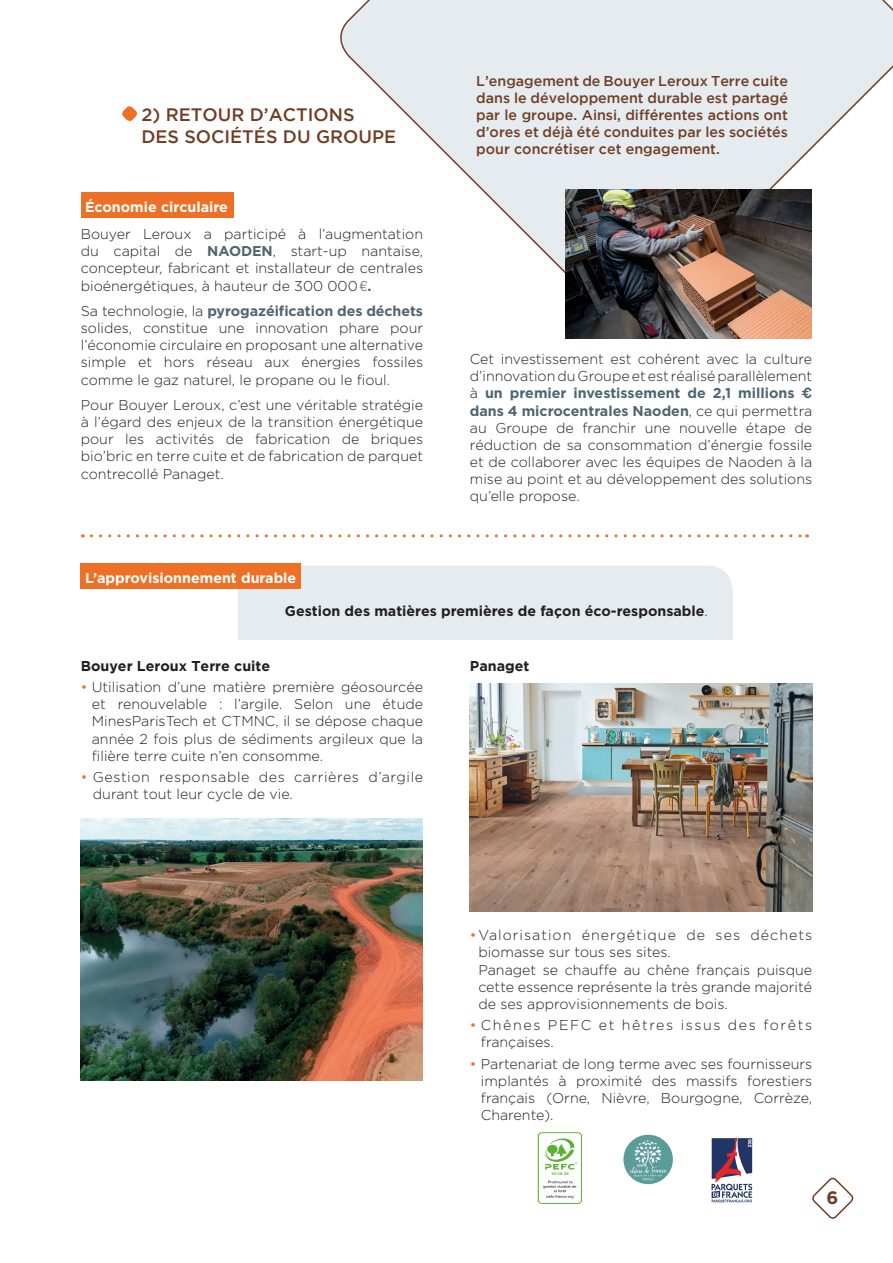
<style>
.page{position:relative;width:893px;height:1263px;background:#fff}
.page>*{position:absolute;margin:0;border:0;box-sizing:border-box;transform-origin:0 0}
.t1{font:500 18px/21.6px "Gotham";color:#703e24}
.t2{font:700 18px "Gotham";color:#703e24}
.t3{font:300 14.25px/17.1px "Gotham";color:#231f20;text-align:justify}
.t4{font:500 14.25px/17.1px "Gotham";color:#703e24;text-align:justify}
.t5{font:300 14.25px/17.1px "Gotham";letter-spacing:.04em;color:#231f20}
.t6{font:700 14.25px "Gotham";color:#231f20}
.t7{font:300 14.25px/17.1px "Gotham";letter-spacing:.11em;color:#231f20}
.t8{font:700 14.25px "Gotham";color:#fff}
.t9{font:700 14.25px "Gotham";color:#231f20}
.s1{font-weight:700;color:#506571}
.s2{font-family:"Helvetica";color:#506571}
.s3{font-family:"Helvetica";font-weight:700;color:#506571}
.s4{font-weight:300}
.s5{color:#ed7026}
</style>
<div class="page">
<div style="left:81px;top:192px;width:152px;height:26px;background:#ed7026"></div>
<div style="left:538px;top:1132px;width:44px;height:72px;border:1px solid #59b031;border-radius:4px"></div>
<svg style="left:543px;top:1181px;width:33px;height:17px"></svg>
<svg style="left:545px;top:1138px;width:32px;height:37px"></svg>
<svg style="left:711px;top:1138px;width:41px;height:65px"></svg>
<div style="left:623px;top:1135px;width:50px;height:49px;background:#5b9c9a;border-radius:50%"></div>
<svg style="left:630px;top:1140px;width:36px;height:40px"></svg>
<svg style="left:340px;top:0;width:553px;height:333px"></svg>
<img style="left:81px;top:818px;width:341px;height:262px">
<img style="left:469px;top:684px;width:343px;height:227px">
<svg style="left:122px;top:106px;width:15px;height:15px"></svg>
<svg style="left:91px;top:534px;width:717px;height:3px"></svg>
<svg style="left:812px;top:1177px;width:42px;height:42px"></svg>
<img style="left:566px;top:189px;width:245px;height:149px">
<div style="left:238px;top:566px;width:495px;height:74px;background:#e5ebef"></div>
<div style="left:81px;top:563px;width:220px;height:26px;background:#ed7026"></div>
<p class="t1" style="left:141px;top:103px;width:256px">2) RETOUR D’ACTIONS<br>DES SOCIÉTÉS DU GROUPE</p>
<p class="t8" style="left:85px;top:198px;width:144px">Économie circulaire</p>
<p class="t3" style="left:81px;top:225px;width:344px">Bouyer Leroux a participé à l’augmentation du capital de <span class="s1">NAODEN</span>, start-up nantaise, concepteur, fabricant et installateur de centrales bioénergétiques, à hauteur de 300 000<span class="s2">€</span><span class="s1">.</span></p>
<p class="t3" style="left:81px;top:302px;width:344px">Sa technologie, la <span class="s1">pyrogazéification des déchets </span>solides, constitue une innovation phare pour l’économie circulaire en proposant une alternative simple et hors réseau aux énergies fossiles comme le gaz naturel, le propane ou le fioul.</p>
<p class="t3" style="left:81px;top:396px;width:344px">Pour Bouyer Leroux, c’est une véritable stratégie à l’égard des enjeux de la transition énergétique pour les activités de fabrication de briques bio’bric en terre cuite et de fabrication de parquet contrecollé Panaget.</p>
<p class="t8" style="left:85px;top:570px;width:213px">L’approvisionnement durable</p>
<p class="t4" style="left:476px;top:72px;width:313px">L’engagement de Bouyer Leroux Terre cuite dans le développement durable est partagé par le groupe. Ainsi, différentes actions ont d’ores et déjà été conduites par les sociétés pour concrétiser cet engagement.</p>
<p class="t3" style="left:470px;top:350px;width:344px">Cet investissement est cohérent avec la culture d’innovation du Groupe et est réalisé parallèlement à <span class="s1">un premier investissement de 2,1 millions</span> <span class="s3">€ </span><span class="s1">dans 4 microcentrales Naoden</span>, ce qui permettra au Groupe de franchir une nouvelle étape de réduction de sa consommation d’énergie fossile et de collaborer avec les équipes de Naoden à la mise au point et au développement des solutions qu’elle propose.</p>
<p class="t6" style="left:285px;top:603px;width:424px">Gestion des matières premières de façon éco-responsable<span class="s4">.</span></p>
<p class="t9" style="left:81px;top:658px;width:191px">Bouyer Leroux Terre cuite</p>
<p class="t3" style="left:92px;top:678px;width:333px;text-indent:-11px"><span class="s5">•</span> Utilisation d’une matière première géosourcée et renouvelable : l’argile. Selon une étude MinesParisTech et CTMNC, il se dépose chaque année 2 fois plus de sédiments argileux que la filière terre cuite n’en consomme.</p>
<p class="t5" style="left:93px;top:768px;width:332px;text-indent:-12px"><span class="s5">•</span> Gestion responsable des carrières d’argile durant tout leur cycle de vie.</p>
<p class="t9" style="left:470px;top:657px;width:61px">Panaget</p>
<p class="t3" style="left:478px;top:927px;width:335px;text-align:left;text-indent:-8px"><span class="s5">•</span> Valorisation énergétique de ses déchets biomasse sur tous ses sites.<br>Panaget se chauffe au chêne français puisque cette essence représente la très grande majorité de ses approvisionnements de bois.</p>
<p class="t7" style="left:481px;top:1016px;width:333px;text-indent:-11px"><span class="s5">•</span> Chênes PEFC et hêtres issus des forêts françaises.</p>
<p class="t3" style="left:481px;top:1055px;width:333px;text-indent:-11px"><span class="s5">•</span> Partenariat de long terme avec ses fournisseurs implantés à proximité des massifs forestiers français (Orne, Nièvre, Bourgogne, Corrèze, Charente).</p>
<p class="t2" style="left:827px;top:1187px;width:13px">6</p>
</div>
